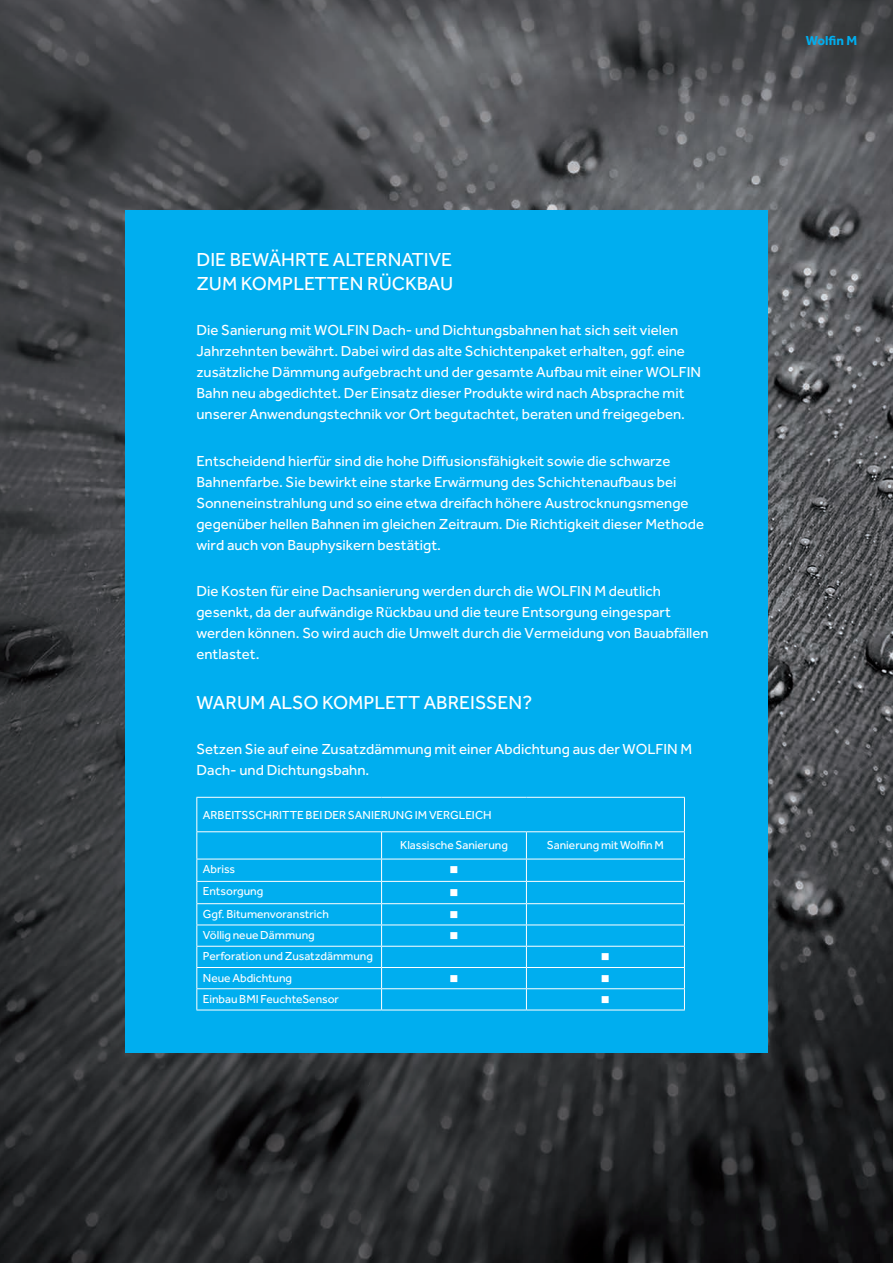
<style>
.page{position:relative;width:893px;height:1263px;background:#fff}
.page>*{position:absolute;margin:0;border:0;box-sizing:border-box;transform-origin:0 0}
.Body_Lead_in{font:19.5px/24px "Effra";color:#fff}
.Body_Lead_in-2{font:15px/21px "Effra";color:#fff}
.t1{font:700 13.5px "Effra";color:#00aeef}
.t2{font:12px "Effra";color:#fff}
.t3{font:12px "Wingdings";color:#fff}
</style>
<div class="page">
<img style="left:0;top:0;width:893px;height:1263px">
<svg style="left:367px;top:1082px;width:3px;height:9px"></svg>
<div style="left:125px;top:210px;width:643px;height:843px;background:#00aeef"></div>
<hr style="left:196px;top:859px;width:186px;height:1px;background:#fff">
<hr style="left:382px;top:859px;width:144px;height:1px;background:#fff">
<hr style="left:526px;top:859px;width:159px;height:1px;background:#fff">
<hr style="left:196px;top:881px;width:186px;height:1px;background:#fff">
<hr style="left:382px;top:881px;width:144px;height:1px;background:#fff">
<hr style="left:526px;top:881px;width:159px;height:1px;background:#fff">
<hr style="left:196px;top:903px;width:186px;height:1px;background:#fff">
<hr style="left:382px;top:903px;width:144px;height:1px;background:#fff">
<hr style="left:526px;top:903px;width:159px;height:1px;background:#fff">
<hr style="left:196px;top:924px;width:186px;height:1px;background:#fff">
<hr style="left:382px;top:924px;width:144px;height:1px;background:#fff">
<hr style="left:526px;top:924px;width:159px;height:1px;background:#fff">
<hr style="left:196px;top:946px;width:186px;height:1px;background:#fff">
<hr style="left:382px;top:946px;width:144px;height:1px;background:#fff">
<hr style="left:526px;top:946px;width:159px;height:1px;background:#fff">
<hr style="left:196px;top:967px;width:186px;height:1px;background:#fff">
<hr style="left:382px;top:967px;width:144px;height:1px;background:#fff">
<hr style="left:526px;top:967px;width:159px;height:1px;background:#fff">
<hr style="left:196px;top:988px;width:186px;height:1px;background:#fff">
<svg style="left:196px;top:832px;width:1px;height:178px"></svg>
<hr style="left:382px;top:988px;width:144px;height:1px;background:#fff">
<svg style="left:381px;top:832px;width:1px;height:178px"></svg>
<hr style="left:526px;top:988px;width:159px;height:1px;background:#fff">
<svg style="left:526px;top:832px;width:1px;height:178px"></svg>
<svg style="left:684px;top:832px;width:1px;height:178px"></svg>
<hr style="left:196px;top:1010px;width:186px;height:1px;background:#fff">
<hr style="left:382px;top:1010px;width:144px;height:1px;background:#fff">
<hr style="left:526px;top:1010px;width:159px;height:1px;background:#fff">
<hr style="left:196px;top:797px;width:186px;height:1px;background:#fff">
<hr style="left:196px;top:798px;width:1px;height:33px;background:#fff">
<hr style="left:382px;top:797px;width:144px;height:1px;background:#fff">
<hr style="left:526px;top:797px;width:159px;height:1px;background:#fff">
<hr style="left:684px;top:798px;width:1px;height:33px;background:#fff">
<hr style="left:196px;top:831px;width:186px;height:1px;background:#fff">
<hr style="left:382px;top:831px;width:144px;height:1px;background:#fff">
<hr style="left:526px;top:831px;width:159px;height:1px;background:#fff">
<p class="Body_Lead_in" style="left:196px;top:247px;width:258px">DIE BEWÄHRTE ALTERNATIVE<br>ZUM KOMPLETTEN RÜCKBAU</p>
<p class="Body_Lead_in-2" style="left:196px;top:320px;width:506px">Die Sanierung mit WOLFIN Dach- und Dichtungsbahnen hat sich seit vielen Jahrzehnten bewährt. Dabei wird das alte Schichtenpaket erhalten, ggf. eine zusätzliche Dämmung aufgebracht und der gesamte Aufbau mit einer WOLFIN Bahn neu abgedichtet. Der Einsatz dieser Produkte wird nach Absprache mit unserer Anwendungstechnik vor Ort begutachtet, beraten und freigegeben.</p>
<p class="Body_Lead_in-2" style="left:196px;top:450px;width:509px">Entscheidend hierfür sind die hohe Diffusionsfähigkeit sowie die schwarze Bahnenfarbe. Sie bewirkt eine starke Erwärmung des Schichtenaufbaus bei Sonneneinstrahlung und so eine etwa dreifach höhere Austrocknungsmenge gegenüber hellen Bahnen im gleichen Zeitraum. Die Richtigkeit dieser Methode wird auch von Bauphysikern bestätigt.</p>
<p class="Body_Lead_in-2" style="left:196px;top:581px;width:514px">Die Kosten für eine Dachsanierung werden durch die WOLFIN M deutlich gesenkt, da der aufwändige Rückbau und die teure Entsorgung eingespart werden können. So wird auch die Umwelt durch die Vermeidung von Bauabfällen entlastet.</p>
<p class="Body_Lead_in" style="left:196px;top:690px;width:337px">WARUM ALSO KOMPLETT ABREISSEN?</p>
<p class="Body_Lead_in-2" style="left:196px;top:738px;width:497px">Setzen Sie auf eine Zusatzdämmung mit einer Abdichtung aus der WOLFIN M<br>Dach- und Dichtungsbahn.</p>
<p class="t2" style="left:203px;top:807px;width:290px">ARBEITSSCHRITTE BEI DER SANIERUNG IM VERGLEICH</p>
<p class="t2" style="left:400px;top:838px;width:109px">Klassische Sanierung</p>
<p class="t2" style="left:547px;top:838px;width:119px">Sanierung mit Wolfin M</p>
<p class="t2" style="left:203px;top:862px;width:34px">Abriss</p>
<p class="t3" style="left:449px;top:863px;width:10px">■</p>
<p class="t2" style="left:203px;top:884px;width:62px">Entsorgung</p>
<p class="t3" style="left:449px;top:886px;width:10px">■</p>
<p class="t2" style="left:203px;top:907px;width:128px">Ggf. Bitumenvoranstrich</p>
<p class="t3" style="left:449px;top:908px;width:10px">■</p>
<p class="t2" style="left:203px;top:928px;width:113px">Völlig neue Dämmung</p>
<p class="t3" style="left:449px;top:929px;width:10px">■</p>
<p class="t2" style="left:203px;top:949px;width:172px">Perforation und Zusatzdämmung</p>
<p class="t3" style="left:601px;top:951px;width:10px">■</p>
<p class="t2" style="left:203px;top:970px;width:91px">Neue Abdichtung</p>
<p class="t3" style="left:449px;top:972px;width:10px">■</p>
<p class="t3" style="left:601px;top:972px;width:10px">■</p>
<p class="t2" style="left:203px;top:992px;width:138px">Einbau BMI FeuchteSensor</p>
<p class="t3" style="left:601px;top:993px;width:10px">■</p>
<p class="t1" style="left:806px;top:32px;width:53px">Wolfin M</p>
</div>
